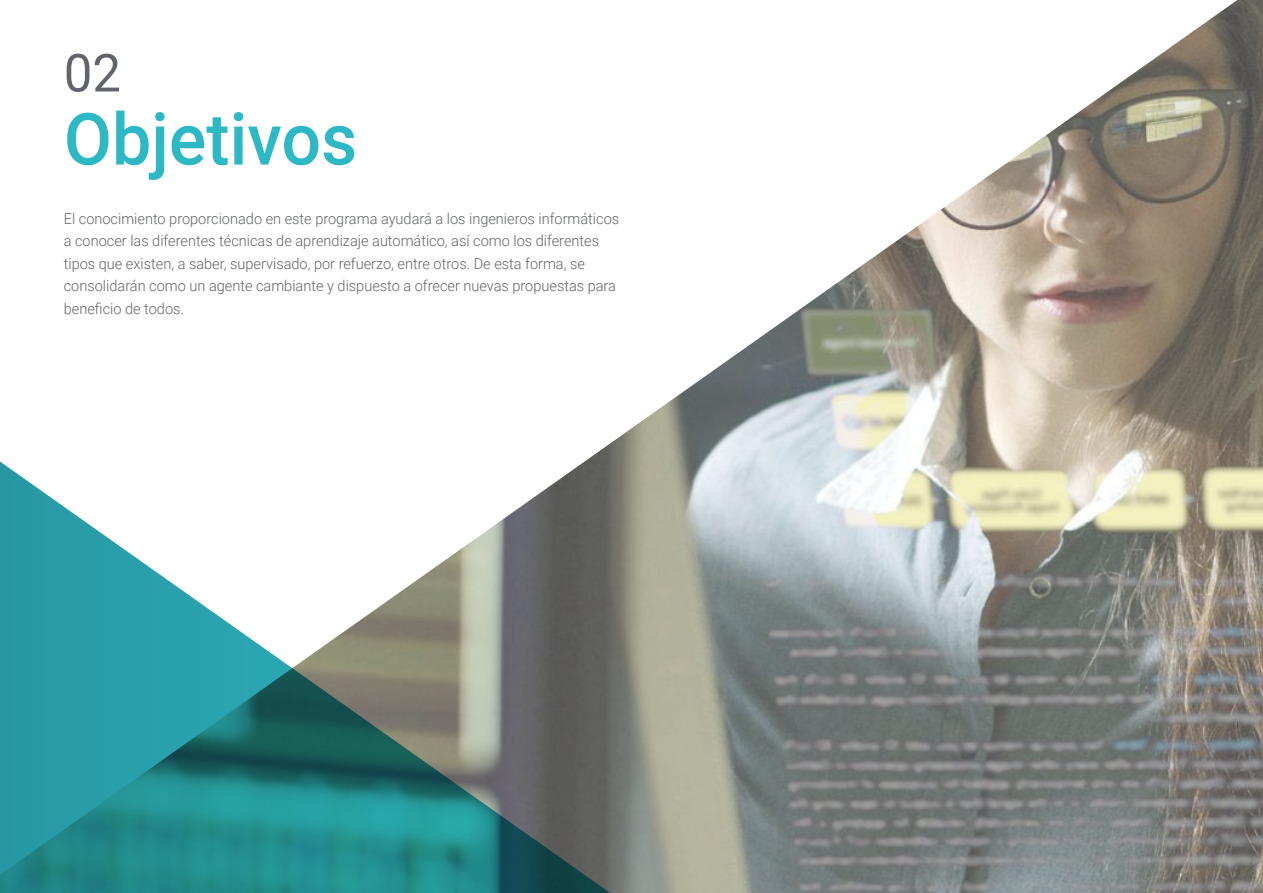
<style>
.page{position:relative;width:1263px;height:893px;background:#fff}
.page>*{position:absolute;margin:0;border:0;box-sizing:border-box;transform-origin:0 0}
.t1{font:500 72px "Roboto";color:#2db8c5}
.t2{font:52.5px "Roboto";color:#61646a}
.t3{font:300 15px/22.5px "Roboto";color:#61646a}
</style>
<div class="page">
<img style="left:606px;top:0;width:657px;height:893px">
<svg style="left:0;top:446px;width:640px;height:447px"></svg>
<h2 class="t2" style="left:64px;top:36px;width:59px">02</h2>
<h1 class="t1" style="left:64px;top:89px;width:295px">Objetivos</h1>
<p class="t3" style="left:64px;top:207px;width:557px">El conocimiento proporcionado en este programa ayudará a los ingenieros informáticos a conocer las diferentes técnicas de aprendizaje automático, así como los diferentes tipos que existen, a saber, supervisado, por refuerzo, entre otros. De esta forma, se consolidarán como un agente cambiante y dispuesto a ofrecer nuevas propuestas para beneficio de todos.</p>
</div>
